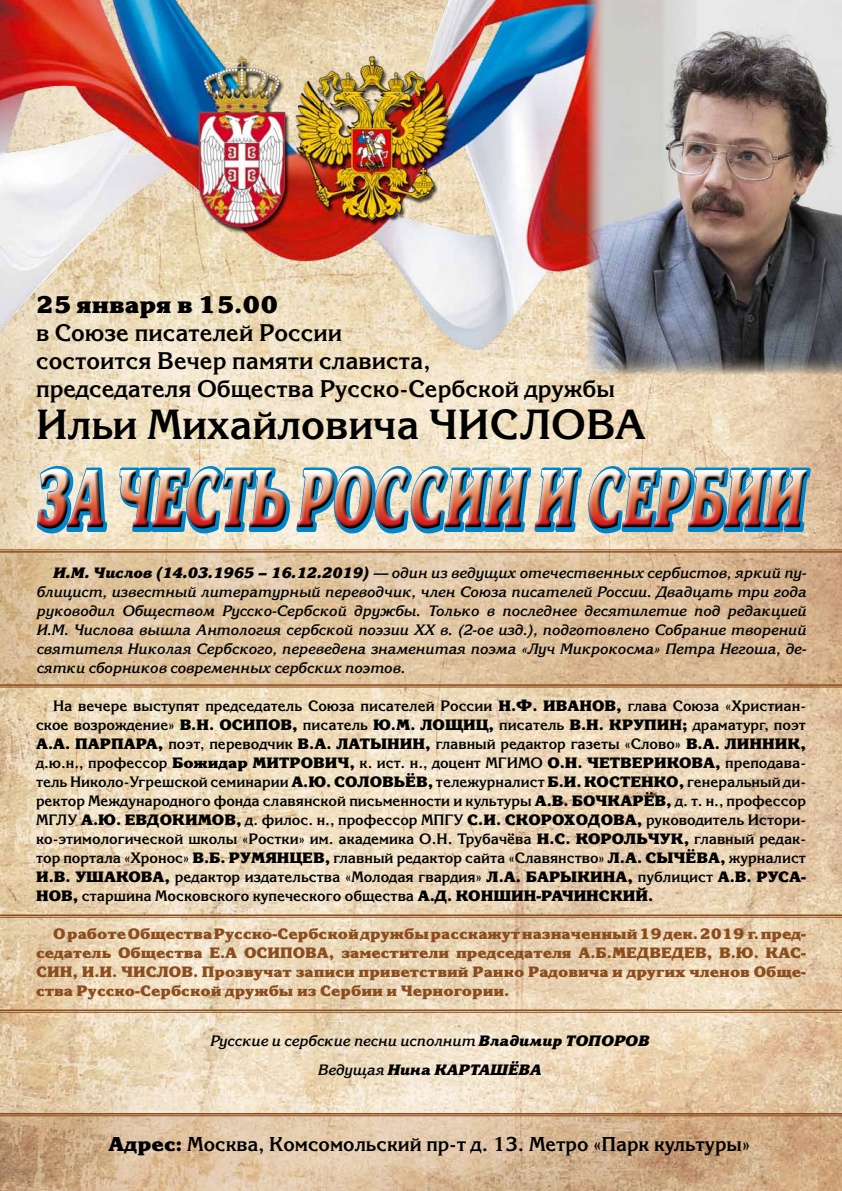
<style>
.page{position:relative;width:842px;height:1191px;background:#fff}
.page>*{position:absolute;margin:0;border:0;box-sizing:border-box;transform-origin:0 0}
.t1{font:700 42px "Korinna C";color:#000}
.t2{font:700 24px/28px "Korinna C";color:#000}
.t3{font:700 24px "Korinna Black C";color:#000}
.t4{font:700 20px "Korinna C";color:#000}
.t5{font:700 15px/19px "Korinna C";color:#000;text-align:justify}
.t6{font:italic 700 15px/19px "Korinna C";color:#000;text-align:justify}
.t7{font:700 15px/19px "Korinna Black C";color:#8c4d1e;text-align:justify}
.t8{font:italic 700 15px "Korinna Black C";color:#000}
.s1{font-family:"Korinna Black C"}
.s2{font-family:"Korinna C"}
</style>
<div class="page">
<img style="left:0;top:352px;width:842px;height:761px">
<svg style="left:0;top:552px;width:842px;height:132px;background:#dcbf9a"></svg>
<svg style="left:0;top:1114px;width:842px;height:77px;background:#d5b593"></svg>
<img style="left:0;top:0;width:587px;height:352px">
<img style="left:587px;top:0;width:255px;height:374px">
<hr style="left:0;top:914px;width:842px;height:2px;background:#8c4d1e">
<hr style="left:0;top:917px;width:842px;height:1px;background:#8c4d1e">
<hr style="left:0;top:1009px;width:842px;height:2px;background:#8c4d1e">
<hr style="left:0;top:1012px;width:842px;height:1px;background:#8c4d1e">
<hr style="left:0;top:684px;width:842px;height:2px;background:#8c4d1e">
<hr style="left:0;top:687px;width:842px;height:1px;background:#8c4d1e">
<hr style="left:0;top:1113px;width:842px;height:1px;background:#8c4d1e">
<hr style="left:0;top:1115px;width:842px;height:1px;background:#8c4d1e">
<hr style="left:0;top:549px;width:842px;height:1px;background:#8c4d1e">
<hr style="left:0;top:551px;width:842px;height:1px;background:#8c4d1e">
<svg style="left:34px;top:458px;width:779px;height:78px;background:#cbd1c3"></svg>
<img style="left:36px;top:468px;width:771px;height:61px">
<h2 class="t3" style="left:36px;top:290px;width:244px">25 января в 15.00</h2>
<h2 class="t2" style="left:36px;top:318px;width:580px">в Союзе писателей России<br>состоится Вечер памяти слависта,<br>председателя Общества Русско-Сербской дружбы</h2>
<h1 class="t1" style="left:36px;top:400px;width:612px">Ильи Михайловича ЧИСЛОВА</h1>
<p class="t6" style="left:36px;top:564px;width:772px;text-indent:17px"><span class="s1">И.М. Числов (14.03.1965 – 16.12.2019)</span> — один из ведущих отечественных сербистов, яркий пу&shy;блицист, известный литературный переводчик, член Союза писателей России. Двадцать три года руководил Обществом Русско-Сербской дружбы. Только в последнее десятилетие под редакцией И.М. Числова вышла Антология сербской поэзии XX в. (2-ое изд.), подготовлено Собрание творений святителя Николая Сербского, переведена знаменитая поэма «Луч Микрокосма» Петра Негоша, де&shy;сятки сборников современных сербских поэтов.</p>
<p class="t5" style="left:36px;top:696px;width:771px;text-indent:17px">На вечере выступят председатель Союза писателей России <span class="s1">Н.Ф. ИВАНОВ,</span> глава Союза «Христиан&shy;ское возрождение» <span class="s1">В.Н. ОСИПОВ,</span> писатель <span class="s1">Ю.М. ЛОЩИЦ,</span> писатель <span class="s1">В.Н. КРУПИН;</span> драматург, поэт <span class="s1">А.А. ПАРПАРА,</span> поэт, переводчик <span class="s1">В.А. ЛАТЫНИН,</span> главный редактор газеты «Слово» <span class="s1">В.А. ЛИННИК, </span>д.ю.н., профессор <span class="s1">Божидар МИТРОВИЧ,</span> к. ист. н., доцент МГИМО <span class="s1">О.Н. ЧЕТВЕРИКОВА,</span> преподава&shy;тель Николо-Угрешской семинарии <span class="s1">А.Ю. СОЛОВЬЁВ,</span> тележурналист <span class="s1">Б.И. КОСТЕНКО,</span> генеральный ди&shy;ректор Международного фонда славянской письменности и культуры <span class="s1">А.В. БОЧКАРЁВ,</span> д. т. н., профессор МГЛУ <span class="s1">А.Ю. ЕВДОКИМОВ,</span> д. филос. н., профессор МПГУ <span class="s1">С.И. СКОРОХОДОВА,</span> руководитель Истори&shy;ко-этимологической школы «Ростки» им. академика О.Н. Трубачёва <span class="s1">Н.С. КОРОЛЬЧУК,</span> главный редак&shy;тор портала «Хронос» <span class="s1">В.Б. РУМЯНЦЕВ,</span> главный редактор сайта «Славянство» <span class="s1">Л.А. СЫЧЁВА,</span> журналист <span class="s1">И.В. УШАКОВА,</span> редактор издательства «Молодая гвардия» <span class="s1">Л.А. БАРЫКИНА,</span> публицист <span class="s1">А.В. РУСА-НОВ,</span> старшина Московского купеческого общества <span class="s1">А.Д. КОНШИН-РАЧИНСКИЙ.</span></p>
<p class="t7" style="left:36px;top:924px;width:771px;text-indent:17px">О работеОбществаРусско-Сербскойдружбырасскажутназначенный19дек.2019 г.пред&shy;седатель Общества Е.А ОСИПОВА, заместители председателя А.Б.МЕДВЕДЕВ, В.Ю. КАС-СИН, И.И. ЧИСЛОВ. Прозвучат записи приветствий Ранко Радовича и других членов Обще&shy;ства Русско-Сербской дружбы из Сербии и Черногории.</p>
<p class="t6" style="left:210px;top:1032px;width:441px">Русские и сербские песни исполнит <span class="s1">Владимир ТОПОРОВ</span></p>
<p class="t8" style="left:317px;top:1061px;width:225px"><span class="s2">Ведущая</span> Нина КАРТАШЁВА</p>
<h3 class="t4" style="left:109px;top:1132px;width:643px"><span class="s1">Адрес:</span> Москва, Комсомольский пр-т д. 13. Метро «Парк культуры»</h3>
</div>
